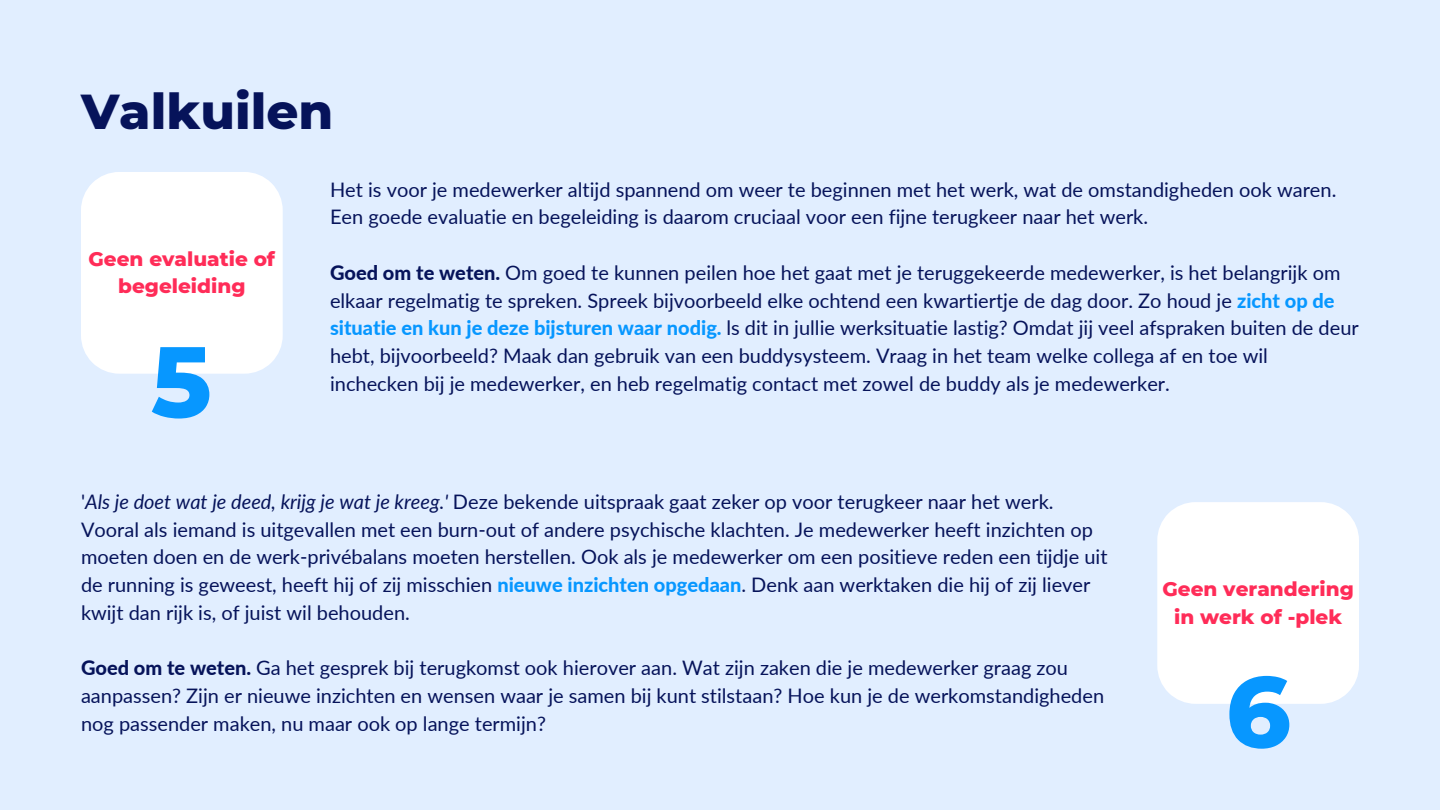
<style>
.page{position:relative;width:1440px;height:810px;background:#e1eeff}
.page>*{position:absolute;margin:0;border:0;box-sizing:border-box;transform-origin:0 0}
.t1{font:800 100px "Montserrat";color:#0797ff}
.t2{font:800 50px "Montserrat";color:#06135a}
.t3{font:20px/27.8px "Lato";color:#06135a}
.t4{font:800 20px/27.8px "Montserrat";color:#ff2c58;text-align:center}
.s1{font-weight:800}
.s2{font-weight:800;color:#0797ff}
.s3{font-style:italic}
</style>
<div class="page">
<div style="left:81px;top:172px;width:202px;height:202px;background:#fff"></div>
<div style="left:1157px;top:502px;width:202px;height:202px;background:#fff"></div>
<h2 class="t2" style="left:81px;top:81px;width:254px">Valkuilen</h2>
<p class="t4" style="left:89px;top:245px;width:188px">Geen evaluatie of begeleiding</p>
<h1 class="t1" style="left:151px;top:320px;width:62px">5</h1>
<p class="t3" style="left:330px;top:175px;width:1008px">Het is voor je medewerker altijd spannend om weer te beginnen met het werk, wat de omstandigheden ook waren.<br>Een goede evaluatie en begeleiding is daarom cruciaal voor een fijne terugkeer naar het werk.</p>
<p class="t3" style="left:330px;top:258px;width:1030px"><span class="s1">Goed om te weten.</span> Om goed te kunnen peilen hoe het gaat met je teruggekeerde medewerker, is het belangrijk om elkaar regelmatig te spreken. Spreek bijvoorbeeld elke ochtend een kwartiertje de dag door. Zo houd je <span class="s2">zicht op de situatie en kun je deze bijsturen waar nodig.</span> ls dit in jullie werksituatie lastig? Omdat jij veel afspraken buiten de deur hebt, bijvoorbeeld? Maak dan gebruik van een buddysysteem. Vraag in het team welke collega af en toe wil inchecken bij je medewerker, en heb regelmatig contact met zowel de buddy als je medewerker.</p>
<p class="t3" style="left:81px;top:487px;width:1028px">'<span class="s3">Als je doet wat je deed, krijg je wat je kreeg.'</span> Deze bekende uitspraak gaat zeker op voor terugkeer naar het werk.<br>Vooral als iemand is uitgevallen met een burn-out of andere psychische klachten. Je medewerker heeft inzichten op moeten doen en de werk-privébalans moeten herstellen. Ook als je medewerker om een positieve reden een tijdje uit de running is geweest, heeft hij of zij misschien <span class="s2">nieuwe inzichten opgedaan</span>. Denk aan werktaken die hij of zij liever kwijt dan rijk is, of juist wil behouden.</p>
<p class="t3" style="left:81px;top:654px;width:1025px"><span class="s1">Goed om te weten.</span> Ga het gesprek bij terugkomst ook hierover aan. Wat zijn zaken die je medewerker graag zou aanpassen? Zijn er nieuwe inzichten en wensen waar je samen bij kunt stilstaan? Hoe kun je de werkomstandigheden nog passender maken, nu maar ook op lange termijn?</p>
<p class="t4" style="left:1163px;top:575px;width:193px">Geen verandering in werk of -plek</p>
<h1 class="t1" style="left:1226px;top:651px;width:66px">6</h1>
</div>
